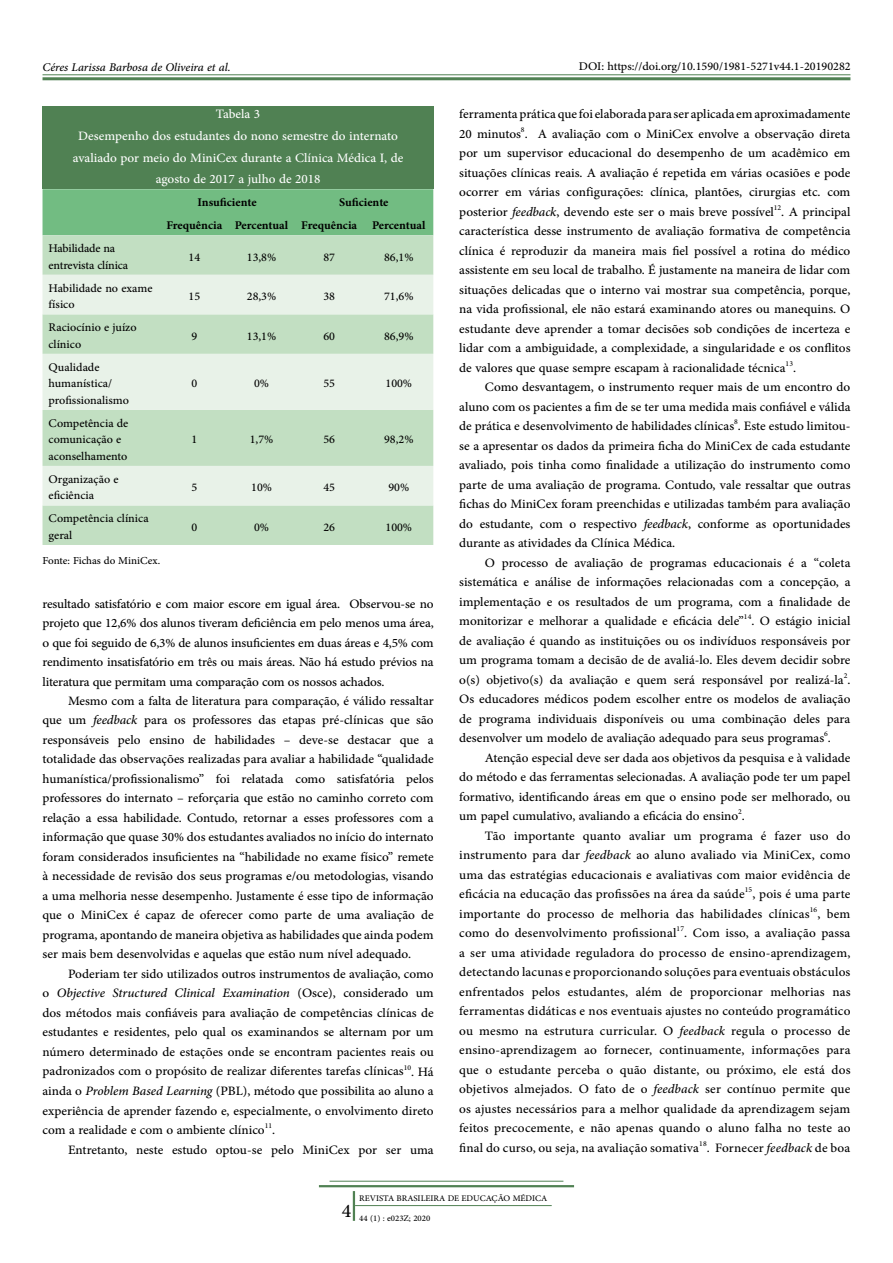
<style>
.page{position:relative;width:893px;height:1263px;background:#fff}
.page>*{position:absolute;margin:0;border:0;box-sizing:border-box;transform-origin:0 0}
.t1{font:27px "Adobe Arabic";color:#000}
.t2{font:18px/19.5px "Adobe Arabic";color:#000;text-align:justify}
.t3{font:18px/21.6px "Adobe Arabic";color:#fff;text-align:center}
.t4{font:16.5px/16.5px "Adobe Arabic";color:#000}
.t5{font:700 16.5px/23px "Adobe Arabic";letter-spacing:-.005em;color:#000}
.t6{font:italic 16.5px "Adobe Arabic";letter-spacing:-.005em;color:#000}
.t7{font:15px "Adobe Arabic";color:#000}
.t8{font:12px "Adobe Arabic";color:#000}
.t9{font:12px "Adobe Arabic";color:#000}
.s1{font-style:italic}
</style>
<div class="page">
<div style="left:43px;top:106px;width:391px;height:83px;background:#508153"></div>
<div style="left:43px;top:189px;width:390px;height:46px;background:#72bc82"></div>
<div style="left:43px;top:235px;width:390px;height:310px;background:#c2dfc2"></div>
<svg style="left:43px;top:275px;width:390px;height:230px;background:#d8ead8"></svg>
<hr style="left:43px;top:74px;width:807px;height:1px;background:#508153">
<hr style="left:43px;top:77px;width:807px;height:3px;background:#508153">
<hr style="left:330px;top:1181px;width:233px;height:1px;background:#508153">
<hr style="left:319px;top:1185px;width:255px;height:2px;background:#508153">
<hr style="left:353px;top:1191px;width:2px;height:30px;background:#508153">
<hr style="left:355px;top:1205px;width:197px;height:1px;background:#508153">
<p class="t6" style="left:43px;top:55px;width:190px">Céres Larissa Barbosa de Oliveira et al.</p>
<p class="t3" style="left:73px;top:101px;width:332px">Tabela 3<br>Desempenho dos estudantes do nono semestre do internato avaliado por meio do MiniCex durante a Clínica Médica I, de agosto de 2017 a julho de 2018</p>
<p class="t5" style="left:197px;top:189px;width:61px">Insuficiente</p>
<p class="t5" style="left:166px;top:189px;width:261px;text-indent:173px">Suficiente<br>Frequência Percentual Frequência Percentual</p>
<p class="t4" style="left:49px;top:238px;width:81px">Habilidade na entrevista clínica</p>
<p class="t4" style="left:189px;top:247px;width:13px">14</p>
<p class="t4" style="left:247px;top:247px;width:31px">13,8%</p>
<p class="t4" style="left:323px;top:247px;width:13px">87</p>
<p class="t4" style="left:384px;top:247px;width:31px">86,1%</p>
<p class="t4" style="left:49px;top:278px;width:105px">Habilidade no exame físico</p>
<p class="t4" style="left:189px;top:286px;width:13px">15</p>
<p class="t4" style="left:247px;top:286px;width:31px">28,3%</p>
<p class="t4" style="left:323px;top:286px;width:13px">38</p>
<p class="t4" style="left:384px;top:286px;width:31px">71,6%</p>
<p class="t4" style="left:49px;top:317px;width:90px">Raciocínio e juízo clínico</p>
<p class="t4" style="left:191px;top:326px;width:7px">9</p>
<p class="t4" style="left:247px;top:326px;width:31px">13,1%</p>
<p class="t4" style="left:323px;top:326px;width:13px">60</p>
<p class="t4" style="left:384px;top:326px;width:31px">86,9%</p>
<p class="t4" style="left:49px;top:357px;width:82px">Qualidade humanística/ profissionalismo</p>
<p class="t4" style="left:191px;top:373px;width:7px">0</p>
<p class="t4" style="left:254px;top:373px;width:16px">0%</p>
<p class="t4" style="left:323px;top:373px;width:13px">55</p>
<p class="t4" style="left:385px;top:373px;width:28px">100%</p>
<p class="t4" style="left:49px;top:413px;width:81px">Competência de comunicação e aconselhamento</p>
<p class="t4" style="left:191px;top:429px;width:7px">1</p>
<p class="t4" style="left:250px;top:429px;width:25px">1,7%</p>
<p class="t4" style="left:323px;top:429px;width:13px">56</p>
<p class="t4" style="left:384px;top:429px;width:31px">98,2%</p>
<p class="t4" style="left:49px;top:469px;width:72px">Organização e eficiência</p>
<p class="t4" style="left:191px;top:477px;width:7px">5</p>
<p class="t4" style="left:251px;top:477px;width:22px">10%</p>
<p class="t4" style="left:323px;top:477px;width:13px">45</p>
<p class="t4" style="left:388px;top:477px;width:22px">90%</p>
<p class="t4" style="left:49px;top:508px;width:102px">Competência clínica geral</p>
<p class="t4" style="left:191px;top:517px;width:7px">0</p>
<p class="t4" style="left:254px;top:517px;width:16px">0%</p>
<p class="t4" style="left:323px;top:517px;width:13px">26</p>
<p class="t4" style="left:385px;top:517px;width:28px">100%</p>
<p class="t7" style="left:43px;top:550px;width:119px">Fonte: Fichas do MiniCex.</p>
<p class="t2" style="left:43px;top:591px;width:393px">resultado satisfatório e com maior escore em igual área. Observou-se no projeto que 12,6% dos alunos tiveram deficiência em pelo menos uma área, o que foi seguido de 6,3% de alunos insuficientes em duas áreas e 4,5% com rendimento insatisfatório em três ou mais áreas. Não há estudo prévios na literatura que permitam uma comparação com os nossos achados.</p>
<p class="t2" style="left:43px;top:689px;width:393px;text-indent:26px">Mesmo com a falta de literatura para comparação, é válido ressaltar que um <span class="s1">feedback</span> para os professores das etapas pré-clínicas que são responsáveis pelo ensino de habilidades – deve-se destacar que a totalidade das observações realizadas para avaliar a habilidade “qualidade humanística/profissionalismo” foi relatada como satisfatória pelos professores do internato – reforçaria que estão no caminho correto com relação a essa habilidade. Contudo, retornar a esses professores com a informação que quase 30% dos estudantes avaliados no início do internato foram considerados insuficientes na “habilidade no exame físico” remete à necessidade de revisão dos seus programas e/ou metodologias, visando a uma melhoria nesse desempenho. Justamente é esse tipo de informação que o MiniCex é capaz de oferecer como parte de uma avaliação de programa, apontando de maneira objetiva as habilidades que ainda podem ser mais bem desenvolvidas e aquelas que estão num nível adequado.</p>
<p class="t2" style="left:43px;top:962px;width:393px;text-indent:26px">Poderiam ter sido utilizados outros instrumentos de avaliação, como o <span class="s1">Objective Structured Clinical Examination</span> (Osce), considerado um dos métodos mais confiáveis para avaliação de competências clínicas de estudantes e residentes, pelo qual os examinandos se alternam por um número determinado de estações onde se encontram pacientes reais ou padronizados com o propósito de realizar diferentes tarefas clínicas<sup>10</sup>. Há ainda o <span class="s1">Problem Based Learning</span> (PBL), método que possibilita ao aluno a experiência de aprender fazendo e, especialmente, o envolvimento direto com a realidade e com o ambiente clínico<sup>11</sup>.</p>
<p class="t2" style="left:68px;top:1137px;width:367px">Entretanto, neste estudo optou-se pelo MiniCex por ser uma</p>
<p class="t4" style="left:579px;top:56px;width:273px">DOI: https://doi.org/10.1590/1981-5271v44.1-20190282</p>
<p class="t2" style="left:459px;top:102px;width:393px">ferramenta prática que foi elaborada para ser aplicada em aproximadamente 20 minutos<sup>8</sup>. A avaliação com o MiniCex envolve a observação direta por um supervisor educacional do desempenho de um acadêmico em situações clínicas reais. A avaliação é repetida em várias ocasiões e pode ocorrer em várias configurações: clínica, plantões, cirurgias etc. com posterior <span class="s1">feedback</span>, devendo este ser o mais breve possível<sup>12</sup>. A principal característica desse instrumento de avaliação formativa de competência clínica é reproduzir da maneira mais fiel possível a rotina do médico assistente em seu local de trabalho. É justamente na maneira de lidar com situações delicadas que o interno vai mostrar sua competência, porque, na vida profissional, ele não estará examinando atores ou manequins. O estudante deve aprender a tomar decisões sob condições de incerteza e lidar com a ambiguidade, a complexidade, a singularidade e os conflitos de valores que quase sempre escapam à racionalidade técnica<sup>13</sup>.</p>
<p class="t2" style="left:459px;top:375px;width:393px;text-indent:26px">Como desvantagem, o instrumento requer mais de um encontro do aluno com os pacientes a fim de se ter uma medida mais confiável e válida de prática e desenvolvimento de habilidades clínicas<sup>8</sup>. Este estudo limitou&shy;se a apresentar os dados da primeira ficha do MiniCex de cada estudante avaliado, pois tinha como finalidade a utilização do instrumento como parte de uma avaliação de programa. Contudo, vale ressaltar que outras fichas do MiniCex foram preenchidas e utilizadas também para avaliação do estudante, com o respectivo <span class="s1">feedback</span>, conforme as oportunidades durante as atividades da Clínica Médica.</p>
<p class="t2" style="left:459px;top:551px;width:393px;text-indent:26px">O processo de avaliação de programas educacionais é a “coleta sistemática e análise de informações relacionadas com a concepção, a implementação e os resultados de um programa, com a finalidade de monitorizar e melhorar a qualidade e eficácia dele”<sup>14</sup>. O estágio inicial de avaliação é quando as instituições ou os indivíduos responsáveis por um programa tomam a decisão de de avaliá-lo. Eles devem decidir sobre o(s) objetivo(s) da avaliação e quem será responsável por realizá-la<sup>2</sup>.<br>Os educadores médicos podem escolher entre os modelos de avaliação de programa individuais disponíveis ou uma combinação deles para desenvolver um modelo de avaliação adequado para seus programas<sup>6</sup>.</p>
<p class="t2" style="left:459px;top:746px;width:393px;text-indent:26px">Atenção especial deve ser dada aos objetivos da pesquisa e à validade do método e das ferramentas selecionadas. A avaliação pode ter um papel formativo, identificando áreas em que o ensino pode ser melhorado, ou um papel cumulativo, avaliando a eficácia do ensino<sup>2</sup>.</p>
<p class="t2" style="left:459px;top:824px;width:393px;text-indent:26px">Tão importante quanto avaliar um programa é fazer uso do instrumento para dar <span class="s1">feedback</span> ao aluno avaliado via MiniCex, como uma das estratégias educacionais e avaliativas com maior evidência de eficácia na educação das profissões na área da saúde<sup>15</sup>, pois é uma parte importante do processo de melhoria das habilidades clínicas<sup>16</sup>, bem como do desenvolvimento profissional<sup>17</sup>. Com isso, a avaliação passa a ser uma atividade reguladora do processo de ensino-aprendizagem, detectando lacunas e proporcionando soluções para eventuais obstáculos enfrentados pelos estudantes, além de proporcionar melhorias nas ferramentas didáticas e nos eventuais ajustes no conteúdo programático ou mesmo na estrutura curricular. O <span class="s1">feedback</span> regula o processo de ensino-aprendizagem ao fornecer, continuamente, informações para que o estudante perceba o quão distante, ou próximo, ele está dos objetivos almejados. O fato de o <span class="s1">feedback</span> ser contínuo permite que os ajustes necessários para a melhor qualidade da aprendizagem sejam feitos precocemente, e não apenas quando o aluno falha no teste ao final do curso, ou seja, na avaliação somativa<sup>18</sup>. Fornecer <span class="s1">feedback</span> de boa</p>
<h1 class="t1" style="left:342px;top:1192px;width:11px">4</h1>
<p class="t8" style="left:359px;top:1189px;width:189px">REVISTA BRASILEIRA DE EDUCAÇÃO MÉDICA</p>
<p class="t9" style="left:359px;top:1209px;width:72px">44 (1) : e023Z; 2020</p>
</div>
